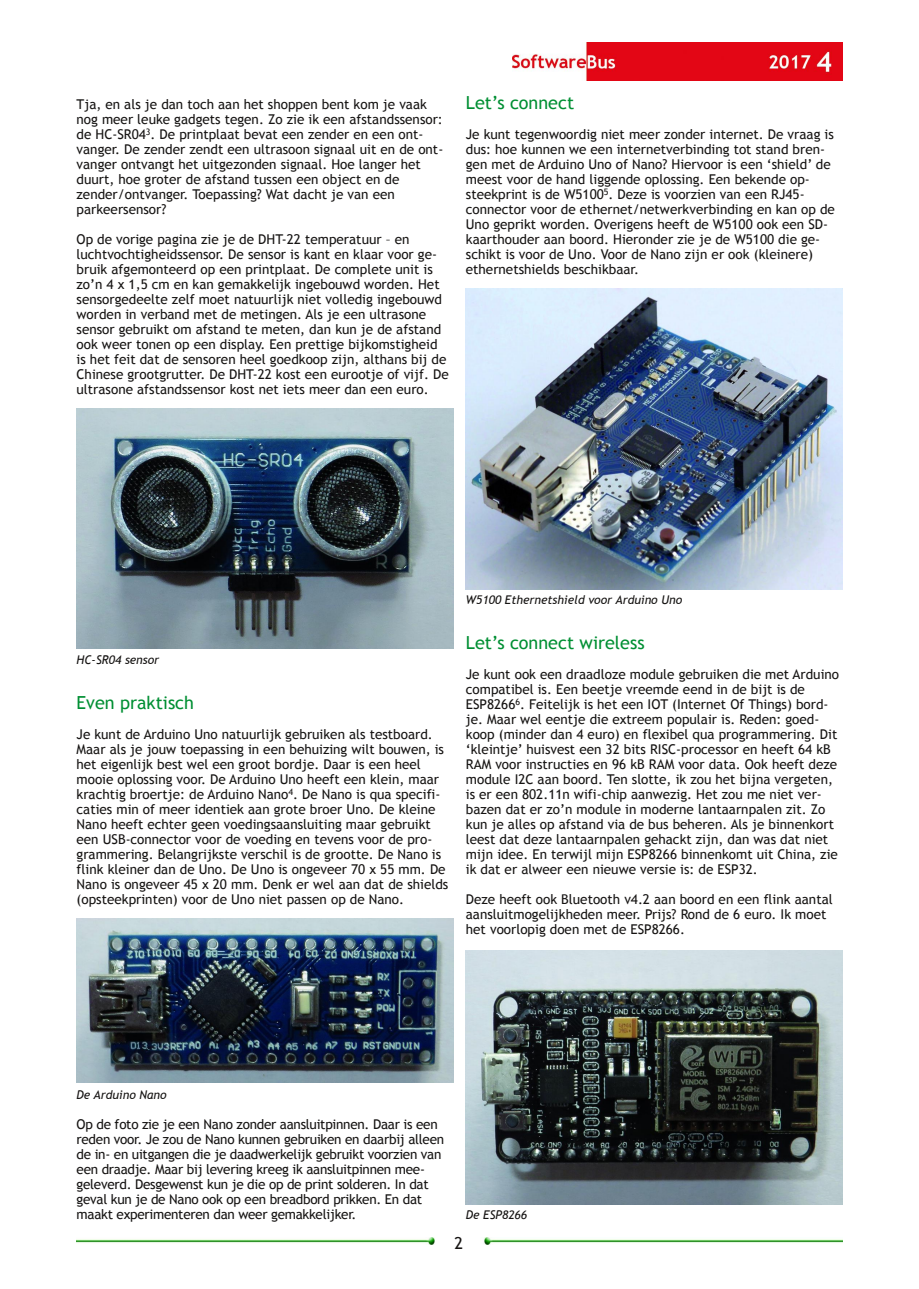
<style>
.page{position:relative;width:919px;height:1289px;background:#fff}
.page>*{position:absolute;margin:0;border:0;box-sizing:border-box;transform-origin:0 0}
.t1{font:18px "Trebuchet MS";color:#008f33}
.t2{font:16.5px "Trebuchet MS";color:#161413}
.t3{font:13.5px/15px "Trebuchet MS";color:#161413}
.t4{font:13.5px/15px "Trebuchet MS";letter-spacing:-.02em;color:#161413}
.t5{font:italic 12px "Trebuchet MS";color:#161413}
</style>
<div class="page">
<img style="left:512px;top:43px;width:330px;height:38px">
<img style="left:77px;top:1237px;width:358px;height:7px">
<img style="left:484px;top:1237px;width:358px;height:7px">
<img style="left:77px;top:408px;width:376px;height:240px">
<img style="left:77px;top:918px;width:376px;height:164px">
<img style="left:466px;top:289px;width:376px;height:300px">
<img style="left:466px;top:950px;width:376px;height:254px">
<p class="t3" style="left:77px;top:96px;width:368px">Tja, en als je dan toch aan het shoppen bent kom je vaak nog meer leuke gadgets tegen. Zo zie ik een afstandssensor: de HC‐SR04<sup>3</sup>. De printplaat bevat een zender en een ont‐ vanger. De zender zendt een ultrasoon signaal uit en de ont‐ vanger ontvangt het uitgezonden signaal. Hoe langer het duurt, hoe groter de afstand tussen een object en de zender/ontvanger. Toepassing? Wat dacht je van een parkeersensor?</p>
<p class="t3" style="left:77px;top:231px;width:373px">Op de vorige pagina zie je de DHT‐22 temperatuur – en luchtvochtigheidssensor. De sensor is kant en klaar voor ge‐ bruik afgemonteerd op een printplaat. De complete unit is zo’n 4 x 1,5 cm en kan gemakkelijk ingebouwd worden. Het sensorgedeelte zelf moet natuurlijk niet volledig ingebouwd worden in verband met de metingen. Als je een ultrasone sensor gebruikt om afstand te meten, dan kun je de afstand ook weer tonen op een display. Een prettige bijkomstigheid is het feit dat de sensoren heel goedkoop zijn, althans bij de Chinese grootgrutter. De DHT‐22 kost een eurootje of vijf. De ultrasone afstandssensor kost net iets meer dan een euro.</p>
<h1 class="t1" style="left:466px;top:92px;width:110px">Let’s connect</h1>
<p class="t3" style="left:466px;top:126px;width:370px">Je kunt tegenwoordig niet meer zonder internet. De vraag is dus: hoe kunnen we een internetverbinding tot stand bren‐ gen met de Arduino Uno of Nano? Hiervoor is een ‘shield’ de meest voor de hand liggende oplossing. Een bekende op‐ steekprint is de W5100<sup>5</sup>. Deze is voorzien van een RJ45‐ connector voor de ethernet/netwerkverbinding en kan op de Uno geprikt worden. Overigens heeft de W5100 ook een SD‐ kaarthouder aan boord. Hieronder zie je de W5100 die ge‐ schikt is voor de Uno. Voor de Nano zijn er ook (kleinere) ethernetshields beschikbaar.</p>
<p class="t5" style="left:77px;top:652px;width:84px">HC‐SR04 sensor</p>
<h1 class="t1" style="left:77px;top:692px;width:119px">Even praktisch</h1>
<p class="t3" style="left:77px;top:726px;width:373px">Je kunt de Arduino Uno natuurlijk gebruiken als testboard.<br>Maar als je jouw toepassing in een behuizing wilt bouwen, is het eigenlijk best wel een groot bordje. Daar is een heel mooie oplossing voor. De Arduino Uno heeft een klein, maar krachtig broertje: de Arduino Nano<sup>4</sup>. De Nano is qua specifi‐ caties min of meer identiek aan grote broer Uno. De kleine Nano heeft echter geen voedingsaansluiting maar gebruikt een USB‐connector voor de voeding en tevens voor de pro‐ grammering. Belangrijkste verschil is de grootte. De Nano is flink kleiner dan de Uno. De Uno is ongeveer 70 x 55 mm. De Nano is ongeveer 45 x 20 mm. Denk er wel aan dat de shields (opsteekprinten) voor de Uno niet passen op de Nano.</p>
<p class="t5" style="left:466px;top:592px;width:218px">W5100 Ethernetshield voor Arduino Uno</p>
<h1 class="t1" style="left:466px;top:632px;width:180px">Let’s connect wireless</h1>
<p class="t3" style="left:466px;top:666px;width:375px">Je kunt ook een draadloze module gebruiken die met Arduino compatibel is. Een beetje vreemde eend in de bijt is de ESP8266<sup>6</sup>. Feitelijk is het een IOT (Internet Of Things) bord‐ je. Maar wel eentje die extreem populair is. Reden: goed‐ koop (minder dan 4 euro) en flexibel qua programmering. Dit ‘kleintje’ huisvest een 32 bits RISC‐processor en heeft 64 kB RAM voor instructies en 96 kB RAM voor data. Ook heeft deze module I2C aan boord. Ten slotte, ik zou het bijna vergeten, is er een 802.11n wifi‐chip aanwezig. Het zou me niet ver‐ bazen dat er zo’n module in moderne lantaarnpalen zit. Zo kun je alles op afstand via de bus beheren. Als je binnenkort leest dat deze lantaarnpalen gehackt zijn, dan was dat niet mijn idee. En terwijl mijn ESP8266 binnenkomt uit China, zie ik dat er alweer een nieuwe versie is: de ESP32.</p>
<p class="t3" style="left:466px;top:891px;width:368px">Deze heeft ook Bluetooth v4.2 aan boord en een flink aantal aansluitmogelijkheden meer. Prijs? Rond de 6 euro. Ik moet het voorlopig doen met de ESP8266.</p>
<p class="t5" style="left:77px;top:1087px;width:91px">De Arduino Nano</p>
<p class="t4" style="left:77px;top:1116px;width:369px">Op de foto zie je een Nano zonder aansluitpinnen. Daar is een reden voor. Je zou de Nano kunnen gebruiken en daarbij alleen de in‐ en uitgangen die je daadwerkelijk gebruikt voorzien van een draadje. Maar bij levering kreeg ik aansluitpinnen mee‐ geleverd. Desgewenst kun je die op de print solderen. In dat geval kun je de Nano ook op een breadbord prikken. En dat maakt experimenteren dan weer gemakkelijker.</p>
<p class="t5" style="left:466px;top:1207px;width:63px">De ESP8266</p>
<p class="t2" style="left:454px;top:1233px;width:10px">2</p>
</div>
